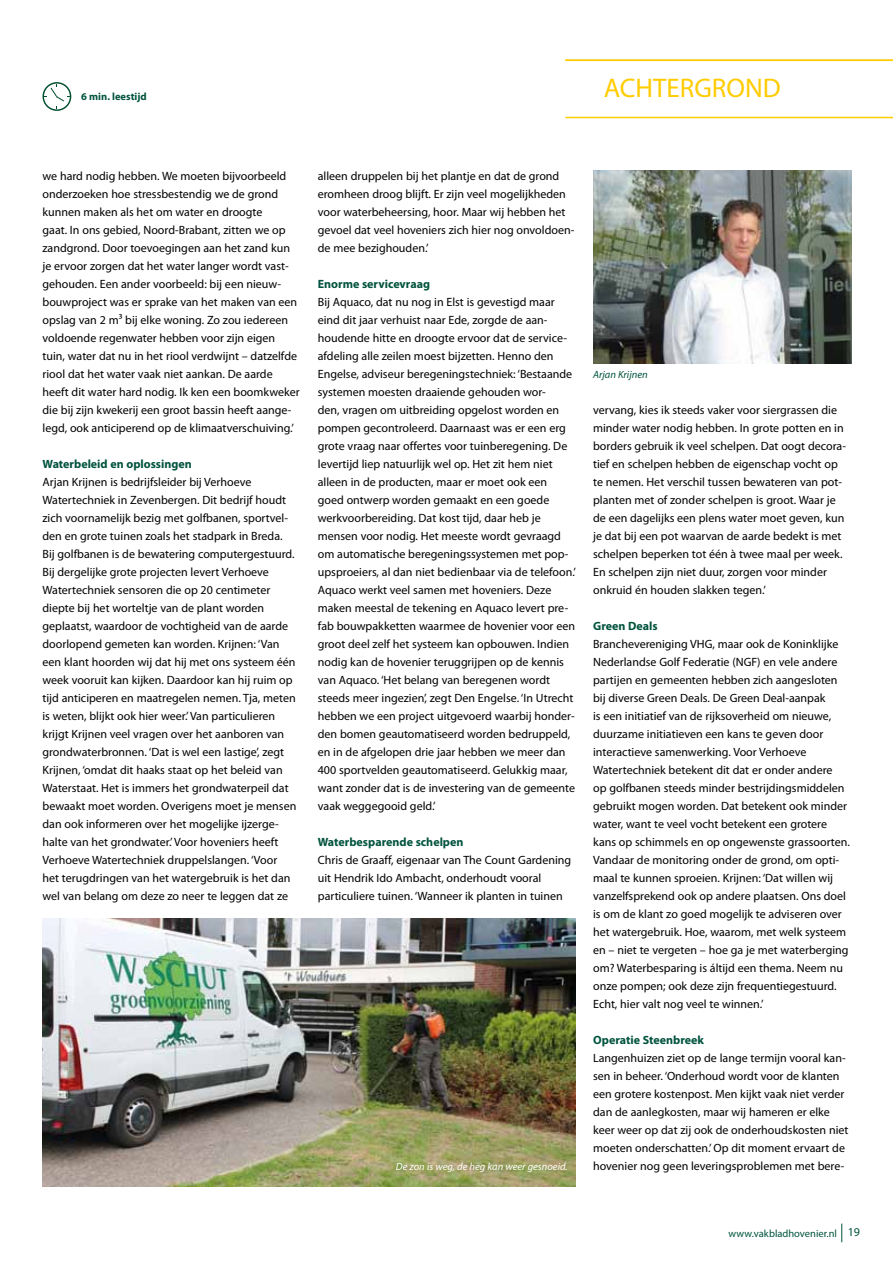
<style>
.page{position:relative;width:893px;height:1263px;background:#fff}
.page>*{position:absolute;margin:0;border:0;box-sizing:border-box;transform-origin:0 0}
.t1{font:27px "Myriad Pro";color:#fc0}
.t2{font:12px/18px "Myriad Pro";color:#000}
.t3{font:700 12px "Myriad Pro";color:#00533d}
.t4{font:italic 10.5px "Myriad Pro";color:#fff}
.t5{font:10.5px "Myriad Pro";color:#00533d}
.t6{font:700 10.5px "Myriad Pro";color:#00533d}
.t7{font:italic 10.5px "Myriad Pro";color:#00533d}
.s1{font-size:12px}
</style>
<div class="page">
<svg style="left:841px;top:1223px;width:1px;height:19px"></svg>
<hr style="left:565px;top:117px;width:328px;height:1px;background:#fc0">
<hr style="left:565px;top:60px;width:328px;height:1px;background:#fc0">
<svg style="left:43px;top:82px;width:28px;height:29px"></svg>
<img style="left:43px;top:918px;width:532px;height:268px">
<img style="left:594px;top:170px;width:257px;height:194px">
<p class="t6" style="left:81px;top:90px;width:67px">6 min. leestijd</p>
<h1 class="t1" style="left:604px;top:71px;width:179px">ACHTERGROND</h1>
<p class="t2" style="left:43px;top:167px;width:259px">we hard nodig hebben. We moeten bijvoorbeeld onderzoeken hoe stressbestendig we de grond kunnen maken als het om water en droogte<br>gaat. In ons gebied, Noord-Brabant, zitten we op zandgrond. Door toevoegingen aan het zand kun je ervoor zorgen dat het water langer wordt vast&shy;gehouden. Een ander voorbeeld: bij een nieuw&shy;bouwproject was er sprake van het maken van een opslag van 2 m³ bij elke woning. Zo zou iedereen voldoende regenwater hebben voor zijn eigen tuin, water dat nu in het riool verdwijnt – datzelfde riool dat het water vaak niet aankan. De aarde heeft dit water hard nodig. Ik ken een boomkweker die bij zijn kwekerij een groot bassin heeft aange&shy;legd, ook anticiperend op de klimaatverschuiving.’</p>
<p class="t3" style="left:43px;top:456px;width:151px">Waterbeleid en oplossingen</p>
<p class="t2" style="left:43px;top:473px;width:255px">Arjan Krijnen is bedrijfsleider bij Verhoeve Watertechniek in Zevenbergen. Dit bedrijf houdt zich voornamelijk bezig met golfbanen, sportvel&shy;den en grote tuinen zoals het stadpark in Breda.<br>Bij golfbanen is de bewatering computergestuurd.<br>Bij dergelijke grote projecten levert Verhoeve Watertechniek sensoren die op 20 centimeter diepte bij het worteltje van de plant worden geplaatst, waardoor de vochtigheid van de aarde doorlopend gemeten kan worden. Krijnen: ‘Van een klant hoorden wij dat hij met ons systeem één week vooruit kan kijken. Daardoor kan hij ruim op tijd anticiperen en maatregelen nemen. Tja, meten is weten, blijkt ook hier weer.’ Van particulieren krijgt Krijnen veel vragen over het aanboren van grondwaterbronnen. ‘Dat is wel een lastige’, zegt Krijnen, ‘omdat dit haaks staat op het beleid van Waterstaat. Het is immers het grondwaterpeil dat bewaakt moet worden. Overigens moet je mensen dan ook informeren over het mogelijke ijzerge&shy;halte van het grondwater.’ Voor hoveniers heeft Verhoeve Watertechniek druppelslangen. ‘Voor het terugdringen van het watergebruik is het dan wel van belang om deze zo neer te leggen dat ze</p>
<p class="t2" style="left:318px;top:167px;width:258px">alleen druppelen bij het plantje en dat de grond eromheen droog blijft. Er zijn veel mogelijkheden voor waterbeheersing, hoor. Maar wij hebben het gevoel dat veel hoveniers zich hier nog onvoldoen&shy;de mee bezighouden.’</p>
<p class="t3" style="left:318px;top:276px;width:114px">Enorme servicevraag</p>
<p class="t2" style="left:318px;top:293px;width:260px">Bij Aquaco, dat nu nog in Elst is gevestigd maar eind dit jaar verhuist naar Ede, zorgde de aan&shy;houdende hitte en droogte ervoor dat de service&shy;afdeling alle zeilen moest bijzetten. Henno den Engelse, adviseur beregeningstechniek: ‘Bestaande systemen moesten draaiende gehouden wor-<br>den, vragen om uitbreiding opgelost worden en pompen gecontroleerd. Daarnaast was er een erg grote vraag naar offertes voor tuinberegening. De levertijd liep natuurlijk wel op. Het zit hem niet alleen in de producten, maar er moet ook een goed ontwerp worden gemaakt en een goede werkvoorbereiding. Dat kost tijd, daar heb je mensen voor nodig. Het meeste wordt gevraagd om automatische beregeningssystemen met pop&shy;upsproeiers, al dan niet bedienbaar via de telefoon.’ Aquaco werkt veel samen met hoveniers. Deze maken meestal de tekening en Aquaco levert pre&shy;fab bouwpakketten waarmee de hovenier voor een groot deel zelf het systeem kan opbouwen. Indien nodig kan de hovenier teruggrijpen op de kennis van Aquaco. ‘Het belang van beregenen wordt steeds meer ingezien’, zegt Den Engelse. ‘In Utrecht hebben we een project uitgevoerd waarbij honder&shy;den bomen geautomatiseerd worden bedruppeld, en in de afgelopen drie jaar hebben we meer dan 400 sportvelden geautomatiseerd. Gelukkig maar, want zonder dat is de investering van de gemeente vaak weggegooid geld.’</p>
<p class="t3" style="left:318px;top:834px;width:147px">Waterbesparende schelpen</p>
<p class="t2" style="left:318px;top:851px;width:255px">Chris de Graaff, eigenaar van The Count Gardening uit Hendrik Ido Ambacht, onderhoudt vooral particuliere tuinen. ‘Wanneer ik planten in tuinen</p>
<p class="t4" style="left:396px;top:1160px;width:173px">De zon is weg, de heg kan weer gesnoeid.</p>
<p class="t7" style="left:593px;top:368px;width:56px">Arjan Krijnen</p>
<p class="t2" style="left:593px;top:401px;width:254px">vervang, kies ik steeds vaker voor siergrassen die minder water nodig hebben. In grote potten en in borders gebruik ik veel schelpen. Dat oogt decora&shy;tief en schelpen hebben de eigenschap vocht op te nemen. Het verschil tussen bewateren van pot&shy;planten met of zonder schelpen is groot. Waar je de een dagelijks een plens water moet geven, kun je dat bij een pot waarvan de aarde bedekt is met schelpen beperken tot één à twee maal per week.<br>En schelpen zijn niet duur, zorgen voor minder onkruid én houden slakken tegen.’</p>
<p class="t3" style="left:593px;top:618px;width:66px">Green Deals</p>
<p class="t2" style="left:593px;top:635px;width:258px">Branchevereniging VHG, maar ook de Koninklijke Nederlandse Golf Federatie (NGF) en vele andere partijen en gemeenten hebben zich aangesloten bij diverse Green Deals. De Green Deal-aanpak<br>is een initiatief van de rijksoverheid om nieuwe, duurzame initiatieven een kans te geven door interactieve samenwerking. Voor Verhoeve Watertechniek betekent dit dat er onder andere<br>op golfbanen steeds minder bestrijdingsmiddelen gebruikt mogen worden. Dat betekent ook minder water, want te veel vocht betekent een grotere kans op schimmels en op ongewenste grassoorten.<br>Vandaar de monitoring onder de grond, om opti&shy;maal te kunnen sproeien. Krijnen: ‘Dat willen wij vanzelfsprekend ook op andere plaatsen. Ons doel is om de klant zo goed mogelijk te adviseren over het watergebruik. Hoe, waarom, met welk systeem en – niet te vergeten – hoe ga je met waterberging om? Waterbesparing is áltijd een thema. Neem nu onze pompen; ook deze zijn frequentiegestuurd.<br>Echt, hier valt nog veel te winnen.’</p>
<p class="t3" style="left:593px;top:1032px;width:112px">Operatie Steenbreek</p>
<p class="t2" style="left:593px;top:1049px;width:257px">Langenhuizen ziet op de lange termijn vooral kan&shy;sen in beheer. ‘Onderhoud wordt voor de klanten een grotere kostenpost. Men kijkt vaak niet verder dan de aanlegkosten, maar wij hameren er elke keer weer op dat zij ook de onderhoudskosten niet moeten onderschatten.’ Op dit moment ervaart de hovenier nog geen leveringsproblemen met bere-</p>
<p class="t5" style="left:729px;top:1227px;width:133px">www.vakbladhovenier.nl <span class="s1">19</span></p>
</div>
